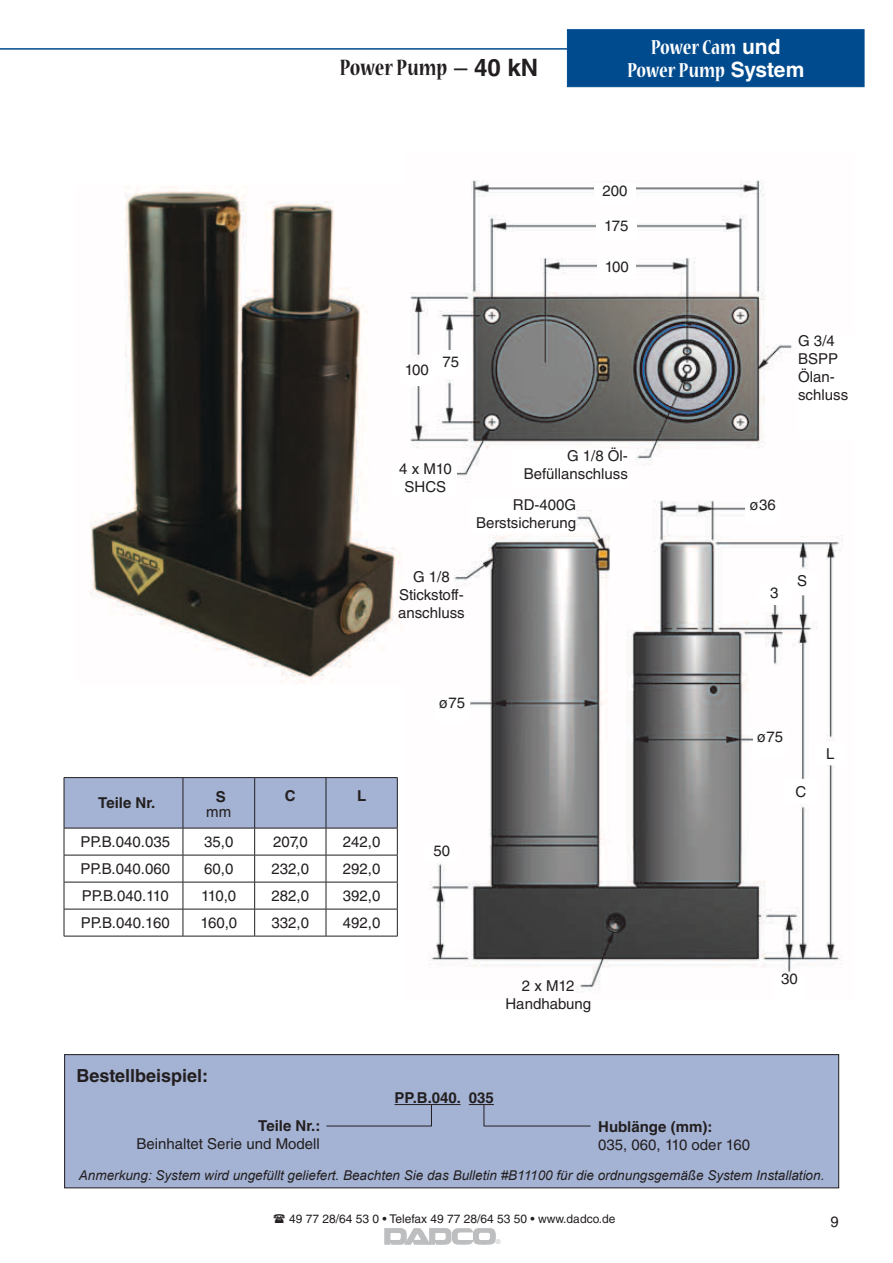
<style>
.page{position:relative;width:893px;height:1263px;background:#fff}
.page>*{position:absolute;margin:0;border:0;box-sizing:border-box;transform-origin:0 0}
.t1{font:700 condensed 24.75px "Nueva Std";color:#231f20}
.t2{font:700 condensed 22.5px "Nueva Std";color:#fff}
.t3{font:700 18px "Helvetica LT Std";color:#231f20}
.t4{font:15px/18px "Helvetica LT Std";color:#231f20;text-align:center}
.t5{font:700 15px "Helvetica LT Std";color:#231f20}
.t6{font:italic 13.5px "Arial";color:#231f20}
.t7{font:12px "Helvetica LT Std";color:#231f20}
.t8{font:6.45px "Helvetica LT Std";color:#bcbec0}
.s1{font-family:"Helvetica LT Std";font-stretch:normal;font-size:21px}
.s2{font-family:"Helvetica LT Std";font-weight:400;font-stretch:normal;font-size:24px}
.s3{font-family:"Helvetica LT Std";font-stretch:normal;font-size:24px}
</style>
<div class="page">
<div style="left:567px;top:29px;width:297px;height:58px;background:#004b8e;border:1px solid #004b8e"></div>
<hr style="left:0;top:48px;width:646px;height:2px;background:#004b8e">
<svg style="left:385px;top:1228px;width:110px;height:16px"></svg>
<img style="left:90px;top:186px;width:311px;height:497px">
<div style="left:65px;top:1054px;width:774px;height:134px;background:#a4b2d3"></div>
<div style="left:64px;top:1054px;width:775px;height:134px;border:1px solid #231f20"></div>
<hr style="left:394px;top:1104px;width:66px;height:1px;background:#231f20">
<hr style="left:326px;top:1126px;width:105px;height:1px;background:#231f20">
<hr style="left:484px;top:1126px;width:107px;height:1px;background:#231f20">
<svg style="left:431px;top:1105px;width:1px;height:21px"></svg>
<svg style="left:469px;top:1104px;width:25px;height:22px"></svg>
<img style="left:410px;top:180px;width:433px;height:812px">
<hr style="left:64px;top:936px;width:119px;height:1px;background:#231f20">
<hr style="left:183px;top:936px;width:72px;height:1px;background:#231f20">
<hr style="left:255px;top:936px;width:71px;height:1px;background:#231f20">
<hr style="left:326px;top:936px;width:72px;height:1px;background:#231f20">
<svg style="left:64px;top:777px;width:334px;height:159px"></svg>
<hr style="left:326px;top:855px;width:72px;height:1px;background:#231f20">
<div style="left:798px;top:335px;width:73px;height:104px;background:#fff"></div>
<div style="left:598px;top:258px;width:38px;height:20px;background:#fff"></div>
<div style="left:394px;top:463px;width:63px;height:35px;background:#fff"></div>
<div style="left:786px;top:572px;width:32px;height:21px;background:#fff"></div>
<div style="left:774px;top:973px;width:31px;height:29px;background:#fff"></div>
<div style="left:400px;top:363px;width:34px;height:23px;background:#fff"></div>
<div style="left:433px;top:350px;width:35px;height:24px;background:#fff"></div>
<div style="left:753px;top:730px;width:34px;height:26px;background:#fff"></div>
<div style="left:745px;top:498px;width:35px;height:25px;background:#fff"></div>
<div style="left:815px;top:742px;width:31px;height:23px;background:#fff"></div>
<div style="left:424px;top:844px;width:35px;height:16px;background:#fff"></div>
<div style="left:435px;top:696px;width:34px;height:28px;background:#fff"></div>
<div style="left:470px;top:500px;width:106px;height:33px;background:#fff"></div>
<div style="left:596px;top:217px;width:41px;height:25px;background:#fff"></div>
<div style="left:594px;top:183px;width:42px;height:21px;background:#fff"></div>
<div style="left:511px;top:450px;width:117px;height:37px;background:#fff"></div>
<div style="left:758px;top:586px;width:32px;height:19px;background:#fff"></div>
<div style="left:784px;top:780px;width:34px;height:24px;background:#fff"></div>
<h2 class="t2" style="left:651px;top:37px;width:131px">Power Cam <span class="s1">und</span></h2>
<h1 class="t1" style="left:340px;top:56px;width:200px">Power Pump <span class="s2">–</span> <span class="s3">40 kN</span></h1>
<h2 class="t2" style="left:627px;top:60px;width:179px">Power Pump <span class="s1">System</span></h2>
<p class="t4" style="left:603px;top:181px;width:27px">200</p>
<p class="t4" style="left:604px;top:217px;width:26px">175</p>
<p class="t4" style="left:605px;top:258px;width:26px">100</p>
<p class="t4" style="left:405px;top:361px;width:26px">100</p>
<p class="t4" style="left:442px;top:352px;width:18px">75</p>
<p class="t4" style="left:399px;top:460px;width:54px">4 x M10<br>SHCS</p>
<p class="t4" style="left:524px;top:447px;width:106px;text-align:right">G 1/8 Öl-<br>Befüllanschluss</p>
<p class="t4" style="left:476px;top:496px;width:101px;text-align:right">RD-400G<br>Berstsicherung</p>
<p class="t4" style="left:398px;top:568px;width:68px">G 1/8<br>Stickstoff&shy;anschluss</p>
<p class="t4" style="left:798px;top:332px;width:52px;text-align:left">G 3/4<br>BSPP<br>Ölan&shy;schluss</p>
<p class="t4" style="left:750px;top:496px;width:27px">ø36</p>
<p class="t4" style="left:770px;top:584px;width:10px">3</p>
<p class="t4" style="left:797px;top:572px;width:12px">S</p>
<p class="t5" style="left:98px;top:794px;width:59px">Teile Nr.</p>
<p class="t5" style="left:216px;top:788px;width:12px">S</p>
<p class="t4" style="left:206px;top:803px;width:26px">mm</p>
<p class="t5" style="left:285px;top:786px;width:12px">C</p>
<p class="t5" style="left:357px;top:786px;width:11px">L</p>
<p class="t4" style="left:80px;top:833px;width:91px">PP.B.040.035</p>
<p class="t4" style="left:204px;top:833px;width:31px">35,0</p>
<p class="t4" style="left:273px;top:833px;width:36px">207,0</p>
<p class="t4" style="left:343px;top:833px;width:39px">242,0</p>
<p class="t4" style="left:80px;top:860px;width:91px">PP.B.040.060</p>
<p class="t4" style="left:204px;top:860px;width:31px">60,0</p>
<p class="t4" style="left:272px;top:860px;width:39px">232,0</p>
<p class="t4" style="left:343px;top:860px;width:39px">292,0</p>
<p class="t4" style="left:82px;top:887px;width:89px">PP.B.040.110</p>
<p class="t4" style="left:201px;top:887px;width:36px">110,0</p>
<p class="t4" style="left:272px;top:887px;width:39px">282,0</p>
<p class="t4" style="left:343px;top:887px;width:39px">392,0</p>
<p class="t4" style="left:81px;top:914px;width:90px">PP.B.040.160</p>
<p class="t4" style="left:200px;top:914px;width:38px">160,0</p>
<p class="t4" style="left:272px;top:914px;width:39px">332,0</p>
<p class="t4" style="left:343px;top:914px;width:39px">492,0</p>
<p class="t4" style="left:439px;top:694px;width:27px">ø75</p>
<p class="t4" style="left:433px;top:842px;width:18px">50</p>
<p class="t4" style="left:505px;top:977px;width:87px">2 x M12<br>Handhabung</p>
<p class="t4" style="left:757px;top:728px;width:27px">ø75</p>
<p class="t4" style="left:795px;top:782px;width:12px">C</p>
<p class="t4" style="left:826px;top:745px;width:10px">L</p>
<p class="t4" style="left:781px;top:970px;width:18px">30</p>
<p class="t3" style="left:77px;top:1065px;width:133px">Bestellbeispiel:</p>
<p class="t5" style="left:258px;top:1117px;width:64px">Teile Nr.:</p>
<p class="t4" style="left:136px;top:1135px;width:185px">Beinhaltet Serie und Modell</p>
<p class="t5" style="left:394px;top:1088px;width:101px">PP.B.040. 035</p>
<p class="t5" style="left:598px;top:1117px;width:116px">Hublänge (mm):</p>
<p class="t4" style="left:598px;top:1135px;width:153px">035, 060, 110 oder 160</p>
<p class="t6" style="left:79px;top:1167px;width:747px">Anmerkung: System wird ungefüllt geliefert. Beachten Sie das Bulletin #B11100 für die ordnungsgemäße System Installation.</p>
<p class="t7" style="left:289px;top:1212px;width:328px">49 77 28/64 53 0 • Telefax 49 77 28/64 53 50 • www.dadco.de</p>
<p class="t8" style="left:496px;top:1238px;width:6px">®</p>
<p class="t4" style="left:831px;top:1213px;width:10px">9</p>
</div>
